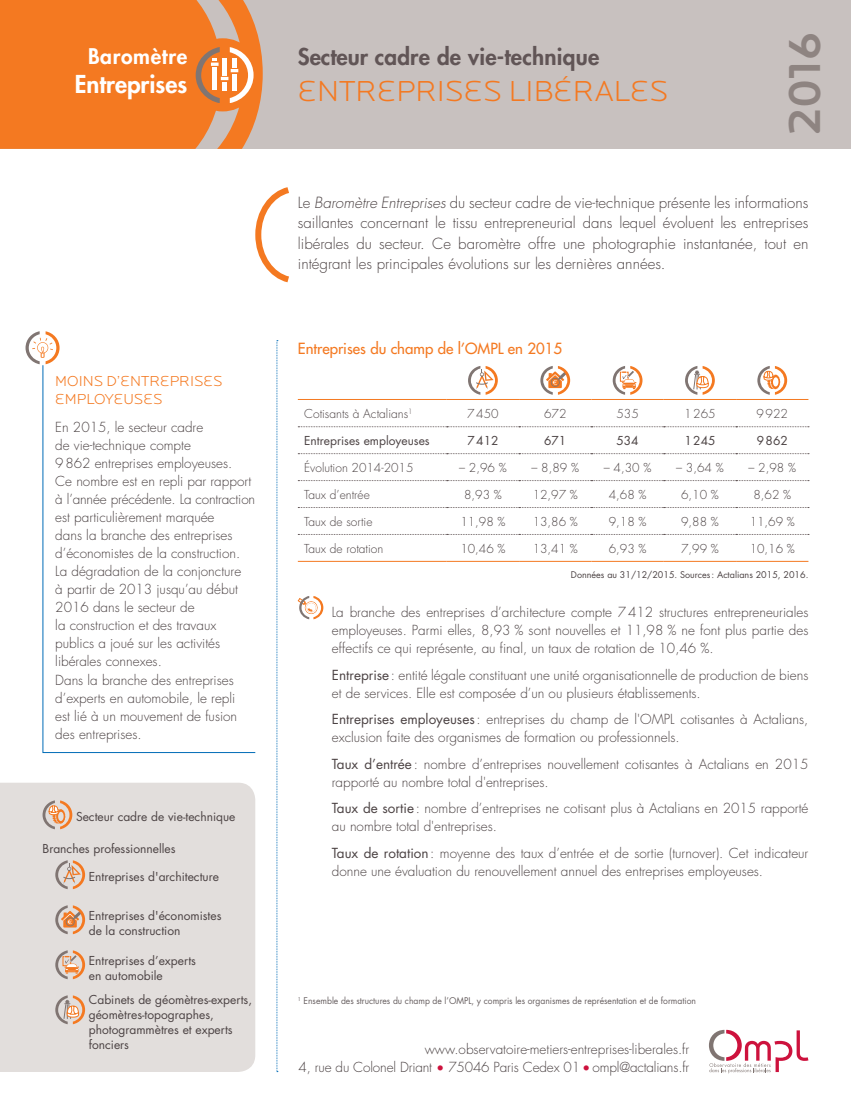
<style>
.page{position:relative;width:851px;height:1106px;background:#fff}
.page>*{position:absolute;margin:0;border:0;box-sizing:border-box;transform-origin:0 0}
.t1{font:500 46.5px "Locator Display";color:#807572}
.t2{font:300 30px "Locator Display";color:#f47921}
.t3{font:800 24px "Futura Std";color:#fff}
.t4{font:800 22.5px "Futura Std";letter-spacing:.01em;color:#615556}
.t5{font:800 21px "Futura Std";letter-spacing:.03em;color:#fff}
.t6{font:300 15px/20.2px "Futura Std";color:#4c4344;text-align:justify}
.BAROMETRE_ss-titre{font:500 15px "Futura Std";color:#f47921}
.HORS_TEXTE_titre{font:300 15px/18px "Locator Display";color:#f47921}
.BAROMETRE_texte{font:300 13.5px/18px "Futura Std";color:#4c4344}
.HORS_TEXTE_texte{font:300 13.5px/18px "Futura Std";color:#4c4344;text-align:right}
.texte_tableau_entete{font:12px/15px "Futura Std";color:#4c4344}
.TABLEAU_texte{font:300 12px "Futura Std";color:#4c4344}
.TABLEAU_texte-2{font:12px "Futura Std";color:#4c4344}
.NOTE_BAS_PAGE_suite{font:9px "Futura Std";color:#686061;scale:.95 1}
.SOURCES{font:9px "Futura Std";color:#4c4344}
.s1{font-style:italic}
.s2{font-weight:400}
.s3{color:#cd123d}
</style>
<div class="page">
<div style="left:0;top:0;width:850px;height:149px;background:#c8c1bf"></div>
<svg style="left:0;top:0;width:263px;height:149px;background:#f08031"></svg>
<svg style="left:276px;top:340px;width:2px;height:732px"></svg>
<svg style="left:255px;top:187px;width:34px;height:96px"></svg>
<svg style="left:26px;top:331px;width:34px;height:33px"></svg>
<svg style="left:709px;top:1029px;width:99px;height:44px"></svg>
<div style="left:0;top:782px;width:255px;height:289px;background:#e2dedc"></div>
<svg style="left:43px;top:800px;width:29px;height:29px"></svg>
<svg style="left:55px;top:860px;width:30px;height:29px"></svg>
<svg style="left:55px;top:905px;width:30px;height:29px"></svg>
<svg style="left:55px;top:950px;width:30px;height:29px"></svg>
<svg style="left:55px;top:995px;width:30px;height:29px"></svg>
<svg style="left:42px;top:364px;width:214px;height:389px"></svg>
<svg style="left:298px;top:453px;width:510px;height:1px"></svg>
<svg style="left:298px;top:480px;width:510px;height:1px"></svg>
<svg style="left:298px;top:507px;width:510px;height:1px"></svg>
<svg style="left:298px;top:426px;width:510px;height:1px"></svg>
<hr style="left:298px;top:561px;width:148px;height:1px;background:#f47921">
<hr style="left:446px;top:561px;width:73px;height:1px;background:#f47921">
<hr style="left:663px;top:561px;width:73px;height:1px;background:#f47921">
<hr style="left:519px;top:561px;width:72px;height:1px;background:#f47921">
<hr style="left:591px;top:561px;width:72px;height:1px;background:#f47921">
<hr style="left:736px;top:561px;width:72px;height:1px;background:#f47921">
<hr style="left:298px;top:399px;width:148px;height:1px;background:#f47921">
<hr style="left:446px;top:399px;width:73px;height:1px;background:#f47921">
<hr style="left:519px;top:399px;width:72px;height:1px;background:#f47921">
<hr style="left:591px;top:399px;width:72px;height:1px;background:#f47921">
<hr style="left:663px;top:399px;width:73px;height:1px;background:#f47921">
<hr style="left:736px;top:399px;width:72px;height:1px;background:#f47921">
<svg style="left:298px;top:534px;width:510px;height:1px"></svg>
<svg style="left:468px;top:366px;width:29px;height:29px"></svg>
<svg style="left:540px;top:366px;width:30px;height:29px"></svg>
<svg style="left:612px;top:366px;width:30px;height:29px"></svg>
<svg style="left:685px;top:366px;width:29px;height:29px"></svg>
<svg style="left:757px;top:366px;width:30px;height:29px"></svg>
<svg style="left:298px;top:596px;width:25px;height:23px"></svg>
<h3 class="t5" style="left:88px;top:43px;width:101px">Baromètre</h3>
<h3 class="t4" style="left:298px;top:43px;width:303px">Secteur cadre de vie-technique</h3>
<h3 class="t3" style="left:75px;top:69px;width:114px">Entreprises</h3>
<p class="t2" style="left:298px;top:73px;width:372px">ENTREPRISES LIBÉRALES</p>
<h1 class="t1" style="left:776px;top:136px;width:106px;rotate:-90deg">2016</h1>
<p class="t6" style="left:298px;top:193px;width:512px">Le <span class="s1">Baromètre Entreprises</span> du secteur cadre de vie-technique présente les informations saillantes concernant le tissu entrepreneurial dans lequel évoluent les entreprises libérales du secteur. Ce baromètre offre une photographie instantanée, tout en intégrant les principales évolutions sur les dernières années.</p>
<p class="HORS_TEXTE_titre" style="left:55px;top:371px;width:169px">MOINS D’ENTREPRISES<br>EMPLOYEUSES</p>
<p class="HORS_TEXTE_texte" style="left:55px;top:419px;width:201px;text-align:left">En 2015, le secteur cadre<br>de vie-technique compte<br>9862 entreprises employeuses.<br>Ce nombre est en repli par rapport à l’année précédente. La contraction est particulièrement marquée<br>dans la branche des entreprises d’économistes de la construction.<br>La dégradation de la conjoncture<br>à partir de 2013 jusqu’au début<br>2016 dans le secteur de<br>la construction et des travaux publics a joué sur les activités libérales connexes.<br>Dans la branche des entreprises d’experts en automobile, le repli<br>est lié à un mouvement de fusion des entreprises.</p>
<p class="texte_tableau_entete" style="left:76px;top:809px;width:161px">Secteur cadre de vie-technique</p>
<p class="texte_tableau_entete" style="left:43px;top:841px;width:134px">Branches professionnelles</p>
<p class="texte_tableau_entete" style="left:89px;top:868px;width:132px">Entreprises d'architecture</p>
<p class="texte_tableau_entete" style="left:89px;top:907px;width:134px">Entreprises d'économistes de la construction</p>
<p class="texte_tableau_entete" style="left:89px;top:952px;width:109px">Entreprises d’experts en automobile</p>
<p class="texte_tableau_entete" style="left:89px;top:991px;width:165px">Cabinets de géomètres-experts, géomètres-topographes, photogrammètres et experts fonciers</p>
<p class="BAROMETRE_ss-titre" style="left:298px;top:339px;width:266px">Entreprises du champ de l’OMPL en 2015</p>
<p class="TABLEAU_texte" style="left:304px;top:406px;width:110px">Cotisants à Actalians<sup>1</sup></p>
<p class="TABLEAU_texte" style="left:467px;top:406px;width:33px">7450</p>
<p class="TABLEAU_texte" style="left:544px;top:406px;width:24px">672</p>
<p class="TABLEAU_texte" style="left:616px;top:406px;width:24px">535</p>
<p class="TABLEAU_texte" style="left:684px;top:406px;width:33px">1265</p>
<p class="TABLEAU_texte" style="left:756px;top:406px;width:33px">9922</p>
<p class="TABLEAU_texte-2" style="left:304px;top:433px;width:127px">Entreprises employeuses</p>
<p class="TABLEAU_texte-2" style="left:467px;top:433px;width:33px">7412</p>
<p class="TABLEAU_texte-2" style="left:544px;top:433px;width:24px">671</p>
<p class="TABLEAU_texte-2" style="left:616px;top:433px;width:24px">534</p>
<p class="TABLEAU_texte-2" style="left:684px;top:433px;width:33px">1245</p>
<p class="TABLEAU_texte-2" style="left:756px;top:433px;width:33px">9862</p>
<p class="TABLEAU_texte" style="left:304px;top:460px;width:111px">Évolution 2014-2015</p>
<p class="TABLEAU_texte" style="left:459px;top:460px;width:49px">– 2,96 %</p>
<p class="TABLEAU_texte" style="left:531px;top:460px;width:49px">– 8,89 %</p>
<p class="TABLEAU_texte" style="left:603px;top:460px;width:49px">– 4,30 %</p>
<p class="TABLEAU_texte" style="left:676px;top:460px;width:49px">– 3,64 %</p>
<p class="TABLEAU_texte" style="left:748px;top:460px;width:49px">– 2,98 %</p>
<p class="TABLEAU_texte" style="left:304px;top:487px;width:67px">Taux d’entrée</p>
<p class="TABLEAU_texte" style="left:464px;top:487px;width:39px">8,93 %</p>
<p class="TABLEAU_texte" style="left:532px;top:487px;width:47px">12,97 %</p>
<p class="TABLEAU_texte" style="left:608px;top:487px;width:39px">4,68 %</p>
<p class="TABLEAU_texte" style="left:681px;top:487px;width:39px">6,10 %</p>
<p class="TABLEAU_texte" style="left:753px;top:487px;width:39px">8,62 %</p>
<p class="TABLEAU_texte" style="left:304px;top:514px;width:70px">Taux de sortie</p>
<p class="TABLEAU_texte" style="left:460px;top:514px;width:47px">11,98 %</p>
<p class="TABLEAU_texte" style="left:532px;top:514px;width:47px">13,86 %</p>
<p class="TABLEAU_texte" style="left:608px;top:514px;width:39px">9,18 %</p>
<p class="TABLEAU_texte" style="left:681px;top:514px;width:39px">9,88 %</p>
<p class="TABLEAU_texte" style="left:749px;top:514px;width:47px">11,69 %</p>
<p class="TABLEAU_texte" style="left:304px;top:541px;width:81px">Taux de rotation</p>
<p class="TABLEAU_texte" style="left:460px;top:541px;width:47px">10,46 %</p>
<p class="TABLEAU_texte" style="left:532px;top:541px;width:47px">13,41 %</p>
<p class="TABLEAU_texte" style="left:608px;top:541px;width:39px">6,93 %</p>
<p class="TABLEAU_texte" style="left:681px;top:541px;width:39px">7,99 %</p>
<p class="TABLEAU_texte" style="left:749px;top:541px;width:47px">10,16 %</p>
<p class="SOURCES" style="left:571px;top:569px;width:239px">Données au 31/12/2015. Sources: Actalians 2015, 2016.</p>
<p class="BAROMETRE_texte" style="left:332px;top:603px;width:478px;text-align:justify">La branche des entreprises d’architecture compte 7412 structures entrepreneuriales employeuses. Parmi elles, 8,93 % sont nouvelles et 11,98 % ne font plus partie des effectifs ce qui représente, au final, un taux de rotation de 10,46 %.</p>
<p class="BAROMETRE_texte" style="left:332px;top:666px;width:478px"><span class="s2">Entreprise</span>: entité légale constituant une unité organisationnelle de production de biens et de services. Elle est composée d’un ou plusieurs établissements.</p>
<p class="BAROMETRE_texte" style="left:332px;top:711px;width:478px"><span class="s2">Entreprises employeuses</span>: entreprises du champ de l'OMPL cotisantes à Actalians, exclusion faite des organismes de formation ou professionnels.</p>
<p class="BAROMETRE_texte" style="left:332px;top:755px;width:478px"><span class="s2">Taux d’entrée</span>: nombre d’entreprises nouvellement cotisantes à Actalians en 2015 rapporté au nombre total d'entreprises.</p>
<p class="BAROMETRE_texte" style="left:332px;top:800px;width:478px"><span class="s2">Taux de sortie</span>: nombre d’entreprises ne cotisant plus à Actalians en 2015 rapporté au nombre total d'entreprises.</p>
<p class="BAROMETRE_texte" style="left:332px;top:844px;width:478px"><span class="s2">Taux de rotation</span>: moyenne des taux d’entrée et de sortie (turnover). Cet indicateur donne une évaluation du renouvellement annuel des entreprises employeuses.</p>
<p class="NOTE_BAS_PAGE_suite" style="left:298px;top:994px;width:420px"><sup>1</sup> Ensemble des structures du champ de l’OMPL, y compris les organismes de représentation et de formation</p>
<p class="HORS_TEXTE_texte" style="left:298px;top:1040px;width:392px">www.observatoire-metiers-entreprises-liberales.fr<br>4, rue du Colonel Driant <span class="s3">•</span> 75046 Paris Cedex 01 <span class="s3">•</span> ompl@actalians.fr</p>
</div>
